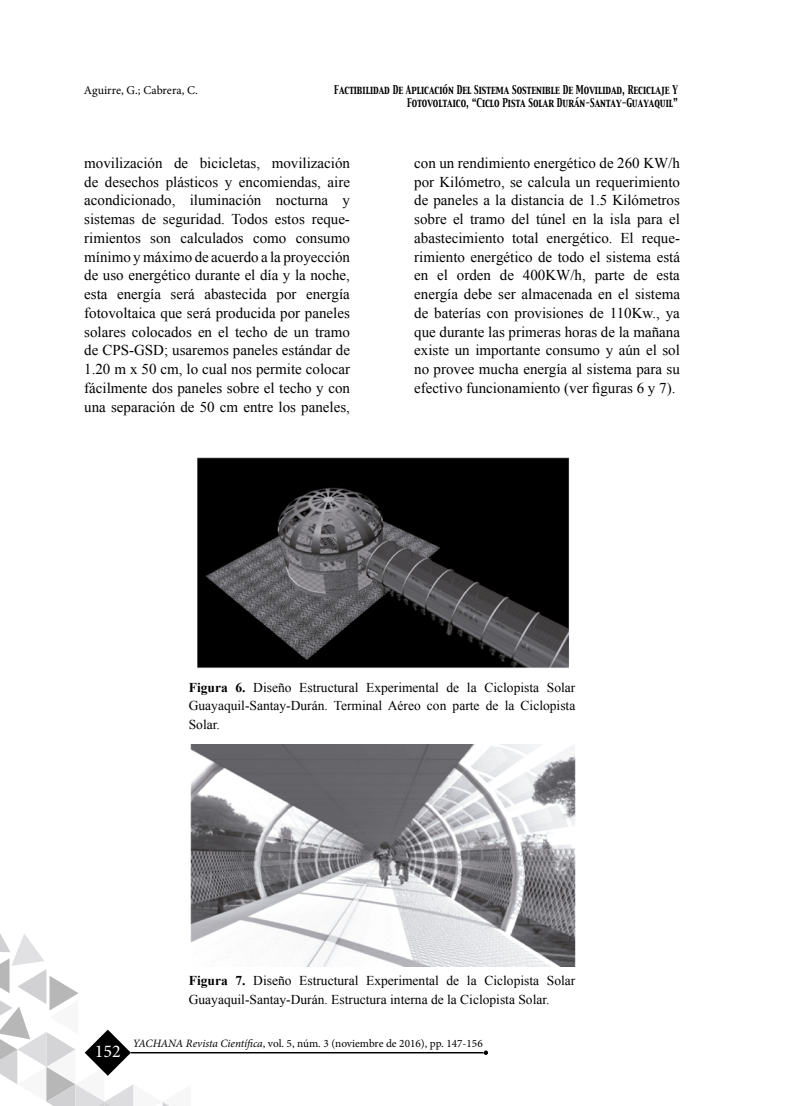
<style>
.page{position:relative;width:808px;height:1106px;background:#fff}
.page>*{position:absolute;margin:0;border:0;box-sizing:border-box;transform-origin:0 0}
.t1{font:18px "Minion Pro";color:#fff}
.t2{font:15px/18.8px "Times New Roman";color:#000;text-align:justify}
.t3{font:13.5px/18.8px "Times New Roman";color:#000;text-align:justify}
.t4{font:12px "Minion Pro";color:#000}
.t5{font:11.25px "Minion Pro";color:#000}
.t6{font:10.8px/13.5px "Capitals";color:#000;text-align:right;scale:.77 1}
.s1{font-weight:700}
.s2{font-style:italic}
</style>
<div class="page">
<svg style="left:0;top:933px;width:191px;height:173px"></svg>
<svg style="left:484px;top:1050px;width:4px;height:4px"></svg>
<hr style="left:131px;top:1052px;width:352px;height:1px;background:#000">
<img style="left:197px;top:457px;width:372px;height:212px">
<img style="left:161px;top:744px;width:415px;height:222px">
<p class="t4" style="left:84px;top:82px;width:115px">Aguirre, G.; Cabrera, C.</p>
<p class="t6" style="left:334px;top:83px;width:448px">Factibilidad De Aplicación Del Sistema Sostenible De Movilidad, Reciclaje Y<br>Fotovoltaico, “Ciclo Pista Solar Durán-Santay-Guayaquil”</p>
<p class="t2" style="left:84px;top:153px;width:267px">movilización de bicicletas, movilización de desechos plásticos y encomiendas, aire acondicionado, iluminación nocturna y sistemas de seguridad. Todos estos reque&shy;rimientos son calculados como consumo mínimo y máximo de acuerdo a la proyección de uso energético durante el día y la noche, esta energía será abastecida por energía fotovoltaica que será producida por paneles solares colocados en el techo de un tramo de CPS-GSD; usaremos paneles estándar de 1.20 m x 50 cm, lo cual nos permite colocar fácilmente dos paneles sobre el techo y con una separación de 50 cm entre los paneles,</p>
<p class="t2" style="left:414px;top:153px;width:267px">con un rendimiento energético de 260 KW/h por Kilómetro, se calcula un requerimiento de paneles a la distancia de 1.5 Kilómetros sobre el tramo del túnel en la isla para el abastecimiento total energético. El reque&shy;rimiento energético de todo el sistema está en el orden de 400KW/h, parte de esta energía debe ser almacenada en el sistema de baterías con provisiones de 110Kw., ya que durante las primeras horas de la mañana existe un importante consumo y aún el sol no provee mucha energía al sistema para su efectivo funcionamiento (ver figuras 6 y 7).</p>
<p class="t3" style="left:189px;top:677px;width:388px"><span class="s1">Figura 6.</span> Diseño Estructural Experimental de la Ciclopista Solar Guayaquil-Santay-Durán. Terminal Aéreo con parte de la Ciclopista Solar.</p>
<p class="t1" style="left:95px;top:1039px;width:27px">152</p>
<p class="t3" style="left:189px;top:970px;width:388px"><span class="s1">Figura 7.</span> Diseño Estructural Experimental de la Ciclopista Solar<br>Guayaquil-Santay-Durán. Estructura interna de la Ciclopista Solar.</p>
<p class="t5" style="left:133px;top:1036px;width:352px"><span class="s2">YACHANA Revista Científica</span>, vol. 5, núm. 3 (noviembre de 2016), pp. 147-156</p>
</div>
